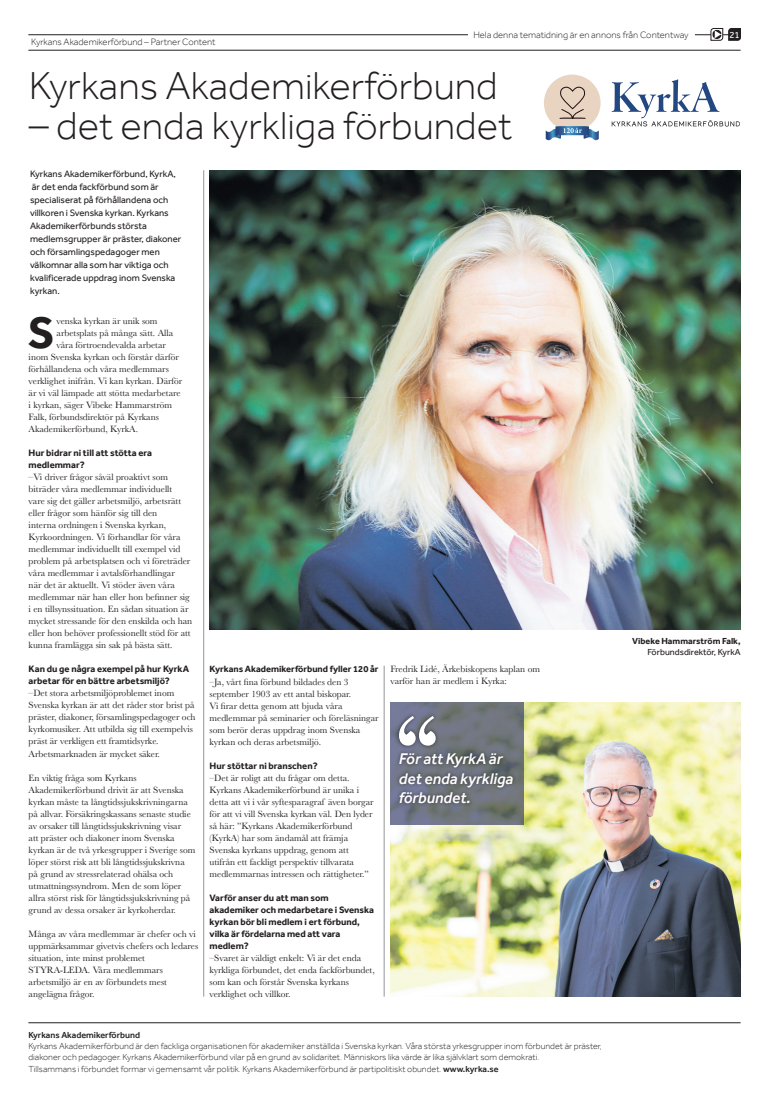
<style>
.page{position:relative;width:769px;height:1112px;background:#fff}
.page>*{position:absolute;margin:0;border:0;box-sizing:border-box;transform-origin:0 0}
.t1{font:700 45.5px "Effra";color:#231f20}
.t2{font:300 40px "Effra";color:#231f20}
.t3{font:italic 500 15.9px/19.1px "Effra";color:#fff}
.t4{font:9.5px/12px "Baskerville";color:#231f20}
.t5{font:9.5px/13px "Effra";color:#231f20}
.t6{font:700 9.5px/12px "Effra";color:#231f20}
.t7{font:300 9.5px "Effra";color:#231f20}
.t8{font:9.5px "Effra";color:#fff}
.t9{font:700 9.3px "Effra";color:#231f20}
.t10{font:300 9px/10.8px "Effra";color:#231f20}
.t11{font:500 9px "Effra";color:#231f20}
.t12{font:700 9px "Effra";color:#231f20}
.t13{font:9px "Effra";color:#231f20}
.s1{font-weight:500}
</style>
<div class="page">
<hr style="left:384px;top:665px;width:1px;height:331px;background:#939598">
<hr style="left:203px;top:170px;width:1px;height:826px;background:#939598">
<hr style="left:28px;top:50px;width:712px;height:1px;background:#231f20">
<div style="left:543px;top:75px;width:57px;height:56px;background:#e9d4c2;border-radius:50%"></div>
<svg style="left:559px;top:86px;width:27px;height:33px"></svg>
<svg style="left:611px;top:79px;width:128px;height:48px"></svg>
<svg style="left:545px;top:126px;width:53px;height:14px"></svg>
<hr style="left:28px;top:1022px;width:712px;height:1px;background:#231f20">
<img style="left:209px;top:170px;width:531px;height:459px">
<img style="left:390px;top:702px;width:350px;height:294px">
<svg style="left:390px;top:702px;width:134px;height:122px;background:#6f747d"></svg>
<div style="left:395px;top:749px;width:122px;height:58px;background:#231f20;opacity:.75"></div>
<div style="left:394px;top:711px;width:46px;height:38px;background:#231f20;opacity:.75"></div>
<svg style="left:399px;top:715px;width:36px;height:30px"></svg>
<hr style="left:28px;top:35px;width:712px;height:1px;background:#231f20">
<svg style="left:710px;top:28px;width:12px;height:13px"></svg>
<svg style="left:728px;top:28px;width:12px;height:13px"></svg>
<div style="left:467px;top:28px;width:227px;height:19px;background:#fff"></div>
<p class="t7" style="left:31px;top:36px;width:186px">Kyrkans Akademikerförbund – Partner Content</p>
<p class="t7" style="left:473px;top:29px;width:217px">Hela denna tematidning är en annons från Contentway</p>
<p class="t8" style="left:729px;top:29px;width:12px">21</p>
<h2 class="t2" style="left:29px;top:62px;width:470px">Kyrkans Akademikerförbund</h2>
<h2 class="t2" style="left:29px;top:102px;width:484px">– det enda kyrkliga förbundet</h2>
<p class="t5" style="left:30px;top:167px;width:152px">Kyrkans Akademikerförbund, KyrkA, är det enda fackförbund som är specialiserat på förhållandena och villkoren i Svenska kyrkan. Kyrkans<br>Akademikerförbunds största medlemsgrupper är präster, diakoner och församlingspedagoger men välkomnar alla som har viktiga och kvalificerade uppdrag inom Svenska kyrkan.</p>
<h1 class="t1" style="left:28px;top:306px;width:28px">S</h1>
<p class="t4" style="left:57px;top:315px;width:102px">venska kyrkan är unik som</p>
<p class="t4" style="left:57px;top:327px;width:118px">arbetsplats på många sätt. Alla</p>
<p class="t4" style="left:57px;top:339px;width:111px">våra förtroendevalda arbetar</p>
<p class="t4" style="left:29px;top:351px;width:152px">inom Svenska kyrkan och förstår därför</p>
<p class="t4" style="left:29px;top:363px;width:142px">förhållandena och våra medlemmars</p>
<p class="t4" style="left:29px;top:375px;width:155px">verklighet inifrån. Vi kan kyrkan. Därför</p>
<p class="t4" style="left:29px;top:387px;width:153px">är vi väl lämpade att stötta medarbetare</p>
<p class="t4" style="left:29px;top:399px;width:145px">i kyrkan, säger Vibeke Hammarström</p>
<p class="t4" style="left:29px;top:411px;width:132px">Falk, förbundsdirektör på Kyrkans</p>
<p class="t4" style="left:29px;top:423px;width:111px">Akademikerförbund, KyrkA.</p>
<p class="t6" style="left:29px;top:447px;width:125px">Hur bidrar ni till att stötta era medlemmar?</p>
<p class="t4" style="left:29px;top:471px;width:165px">–Vi driver frågor såväl proaktivt som biträder våra medlemmar individuellt<br>vare sig det gäller arbetsmiljö, arbetsrätt eller frågor som hänför sig till den<br>interna ordningen i Svenska kyrkan, Kyrkoordningen. Vi förhandlar för våra medlemmar individuellt till exempel vid problem på arbetsplatsen och vi företräder våra medlemmar i avtalsförhandlingar<br>när det är aktuellt. Vi stöder även våra medlemmar när han eller hon befinner sig i en tillsynssituation. En sådan situation är mycket stressande för den enskilda och han eller hon behöver professionellt stöd för att kunna framlägga sin sak på bästa sätt.</p>
<p class="t6" style="left:29px;top:663px;width:162px">Kan du ge några exempel på hur KyrkA arbetar för en bättre arbetsmiljö?</p>
<p class="t4" style="left:29px;top:687px;width:168px">–Det stora arbetsmiljöproblemet inom Svenska kyrkan är att det råder stor brist på präster, diakoner, församlingspedagoger och kyrkomusiker. Att utbilda sig till exempelvis präst är verkligen ett framtidsyrke.<br>Arbetsmarknaden är mycket säker.</p>
<p class="t4" style="left:29px;top:771px;width:168px">En viktig fråga som Kyrkans Akademikerförbund drivit är att Svenska kyrkan måste ta långtidssjukskrivningarna på allvar. Försäkringskassans senaste studie av orsaker till långtidssjukskrivning visar<br>att präster och diakoner inom Svenska kyrkan är de två yrkesgrupper i Sverige som löper störst risk att bli långtidssjukskrivna på grund av stressrelaterad ohälsa och utmattningssyndrom. Men de som löper allra störst risk för långtidssjukskrivning på grund av dessa orsaker är kyrkoherdar.</p>
<p class="t4" style="left:29px;top:927px;width:171px">Många av våra medlemmar är chefer och vi uppmärksammar givetvis chefers och ledares situation, inte minst problemet STYRA-LEDA. Våra medlemmars arbetsmiljö är en av förbundets mest angelägna frågor.</p>
<p class="t9" style="left:209px;top:663px;width:170px">Kyrkans Akademikerförbund fyller 120 år</p>
<p class="t4" style="left:209px;top:675px;width:170px">–Ja, vårt fina förbund bildades den 3 september 1903 av ett antal biskopar.<br>Vi firar detta genom att bjuda våra medlemmar på seminarier och föreläsningar som berör deras uppdrag inom Svenska kyrkan och deras arbetsmiljö.</p>
<p class="t6" style="left:209px;top:759px;width:110px">Hur stöttar ni branschen?</p>
<p class="t4" style="left:209px;top:771px;width:166px">–Det är roligt att du frågar om detta.<br>Kyrkans Akademikerförbund är unika i detta att vi i vår syftesparagraf även borgar för att vi vill Svenska kyrkan väl. Den lyder så här: ”Kyrkans Akademikerförbund (KyrkA) har som ändamål att främja Svenska kyrkans uppdrag, genom att utifrån ett fackligt perspektiv tillvarata medlemmarnas intressen och rättigheter.”</p>
<p class="t6" style="left:209px;top:891px;width:166px">Varför anser du att man som akademiker och medarbetare i Svenska kyrkan bör bli medlem i ert förbund, vilka är fördelarna med att vara medlem?</p>
<p class="t4" style="left:209px;top:951px;width:167px">–Svaret är väldigt enkelt: Vi är det enda kyrkliga förbundet, det enda fackförbundet, som kan och förstår Svenska kyrkans verklighet och villkor.</p>
<p class="t4" style="left:390px;top:663px;width:151px">Fredrik Lidé, Ärkebiskopens kaplan om varför han är medlem i Kyrka:</p>
<h3 class="t3" style="left:399px;top:749px;width:116px">För att KyrkA är det enda kyrkliga förbundet.</h3>
<p class="t11" style="left:28px;top:1029px;width:113px">Kyrkans Akademikerförbund</p>
<p class="t10" style="left:28px;top:1040px;width:574px">Kyrkans Akademikerförbund är den fackliga organisationen för akademiker anställda i Svenska kyrkan. Våra största yrkesgrupper inom förbundet är präster, diakoner och pedagoger. Kyrkans Akademikerförbund vilar på en grund av solidaritet. Människors lika värde är lika självklart som demokrati.</p>
<p class="t10" style="left:28px;top:1062px;width:471px">Tillsammans i förbundet formar vi gemensamt vår politik. Kyrkans Akademikerförbund är partipolitiskt obundet. <span class="s1">www.kyrka.se</span></p>
<p class="t12" style="left:632px;top:635px;width:110px">Vibeke Hammarström Falk,</p>
<p class="t13" style="left:647px;top:646px;width:95px">Förbundsdirektör, KyrkA</p>
</div>
